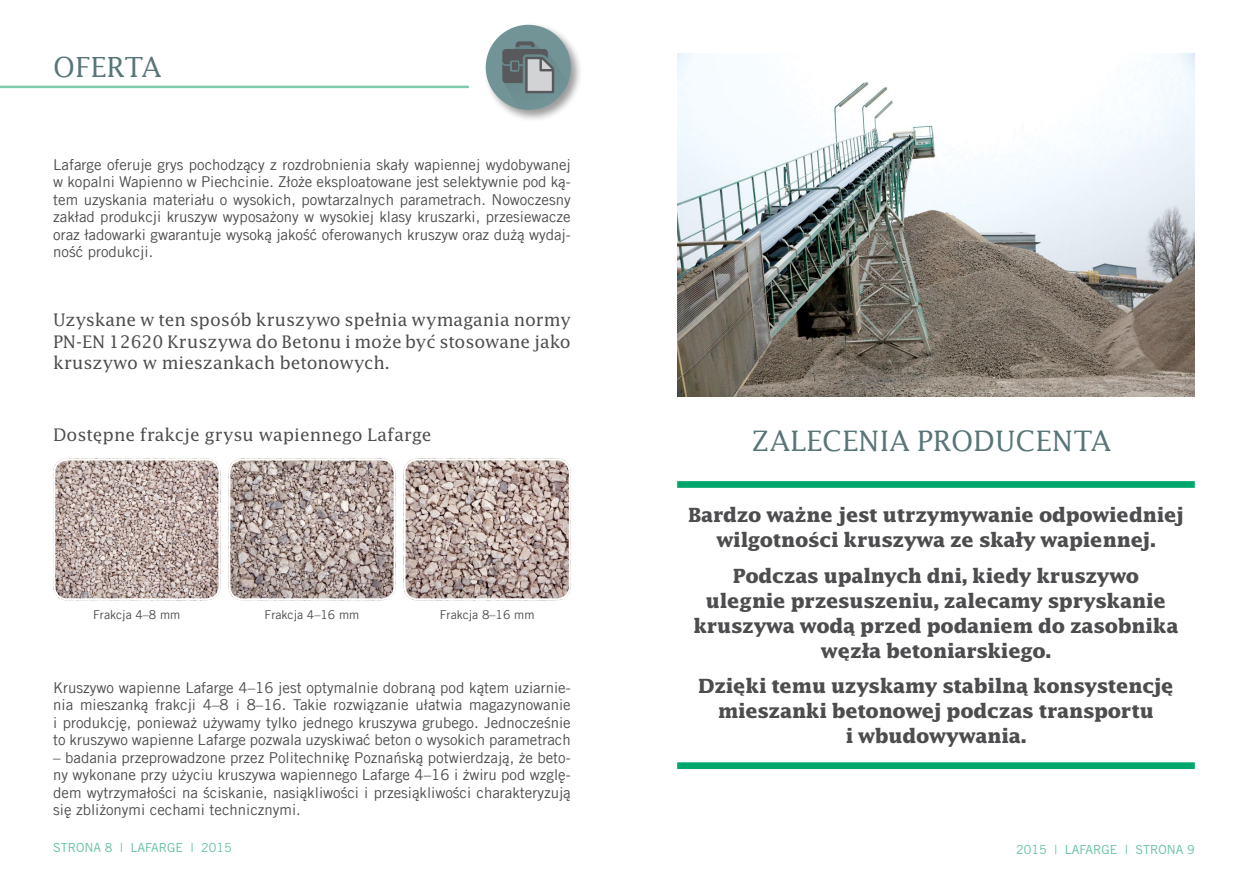
<style>
.page{position:relative;width:1248px;height:886px;background:#fff}
.page>*{position:absolute;margin:0;border:0;box-sizing:border-box;transform-origin:0 0}
.t1{font:30.5px "Lucida Rom";color:#587578}
.t2{font:30px "Lucida Rom";color:#587578}
.t3{font:700 21.25px/25px "Lucida";letter-spacing:-.01em;color:#4d4d4f;text-align:center}
.t4{font:18.75px/21.2px "Lucida Rom";color:#4d4d4f;text-align:justify}
.t5{font:15px/17.5px "Trade Gothic LT Com";color:#4d4d4f;text-align:justify}
.t6{font:12.5px "Trade Gothic LT Std";color:#63c2a0}
.t7{font:12.12px "Trade Gothic LT Com";color:#4d4d4f}
</style>
<div class="page">
<img style="left:56px;top:461px;width:164px;height:139px">
<div style="left:53px;top:458px;width:167px;height:142px;border:2px solid #fff;border-radius:13px"></div>
<img style="left:231px;top:461px;width:164px;height:139px">
<div style="left:228px;top:458px;width:167px;height:142px;border:2px solid #fff;border-radius:13px"></div>
<img style="left:406px;top:459px;width:164px;height:141px">
<div style="left:403px;top:458px;width:167px;height:142px;border:2px solid #fff;border-radius:13px"></div>
<hr style="left:0;top:86px;width:468px;height:2px;background:#7fcbae">
<div style="left:483px;top:22px;width:100px;height:100px;background:#000;opacity:.4"></div>
<div style="left:485px;top:25px;width:85px;height:85px;background:#739497;border-radius:50%"></div>
<svg style="left:502px;top:41px;width:66px;height:68px"></svg>
<img style="left:677px;top:53px;width:517px;height:344px">
<div style="left:677px;top:762px;width:517px;height:7px;background:#00a76d"></div>
<div style="left:677px;top:481px;width:517px;height:7px;background:#00a76d"></div>
<h2 class="t2" style="left:53px;top:51px;width:110px">OFERTA</h2>
<p class="t5" style="left:53px;top:155px;width:519px">Lafarge oferuje grys pochodzący z rozdrobnienia skały wapiennej wydobywanej w kopalni Wapienno w Piechcinie. Złoże eksploatowane jest selektywnie pod ką&shy;tem uzyskania materiału o wysokich, powtarzalnych parametrach. Nowoczesny zakład produkcji kruszyw wyposażony w wysokiej klasy kruszarki, przesiewacze oraz ładowarki gwarantuje wysoką jakość oferowanych kruszyw oraz dużą wydaj&shy;ność produkcji.</p>
<p class="t4" style="left:53px;top:310px;width:519px">Uzyskane w ten sposób kruszywo spełnia wymagania normy PN-EN 12620 Kruszywa do Betonu i może być stosowane jako kruszywo w mieszankach betonowych.</p>
<p class="t4" style="left:53px;top:425px;width:379px">Dostępne frakcje grysu wapiennego Lafarge</p>
<p class="t7" style="left:93px;top:607px;width:89px">Frakcja 4–8 mm</p>
<p class="t7" style="left:265px;top:607px;width:96px">Frakcja 4–16 mm</p>
<p class="t7" style="left:440px;top:607px;width:96px">Frakcja 8–16 mm</p>
<p class="t5" style="left:53px;top:678px;width:519px">Kruszywo wapienne Lafarge 4–16 jest optymalnie dobraną pod kątem uziarnie&shy;nia mieszanką frakcji 4–8 i 8–16. Takie rozwiązanie ułatwia magazynowanie i produkcję, ponieważ używamy tylko jednego kruszywa grubego. Jednocześnie to kruszywo wapienne Lafarge pozwala uzyskiwać beton o wysokich parametrach</p>
<p class="t5" style="left:53px;top:748px;width:519px">– badania przeprowadzone przez Politechnikę Poznańską potwierdzają, że beto&shy;ny wykonane przy użyciu kruszywa wapiennego Lafarge 4–16 i żwiru pod wzglę&shy;dem wytrzymałości na ściskanie, nasiąkliwości i przesiąkliwości charakteryzują się zbliżonymi cechami technicznymi.</p>
<h1 class="t1" style="left:751px;top:425px;width:361px">ZALECENIA PRODUCENTA</h1>
<h3 class="t3" style="left:688px;top:503px;width:497px">Bardzo ważne jest utrzymywanie odpowiedniej wilgotności kruszywa ze skały wapiennej.</h3>
<h3 class="t3" style="left:693px;top:563px;width:486px">Podczas upalnych dni, kiedy kruszywo ulegnie przesuszeniu, zalecamy spryskanie kruszywa wodą przed podaniem do zasobnika węzła betoniarskiego.</h3>
<h3 class="t3" style="left:698px;top:674px;width:477px">Dzięki temu uzyskamy stabilną konsystencję mieszanki betonowej podczas transportu<br>i wbudowywania.</h3>
<p class="t6" style="left:53px;top:840px;width:180px">STRONA 8 | LAFARGE | 2015</p>
<p class="t6" style="left:1016px;top:842px;width:180px">2015 | LAFARGE | STRONA 9</p>
</div>
